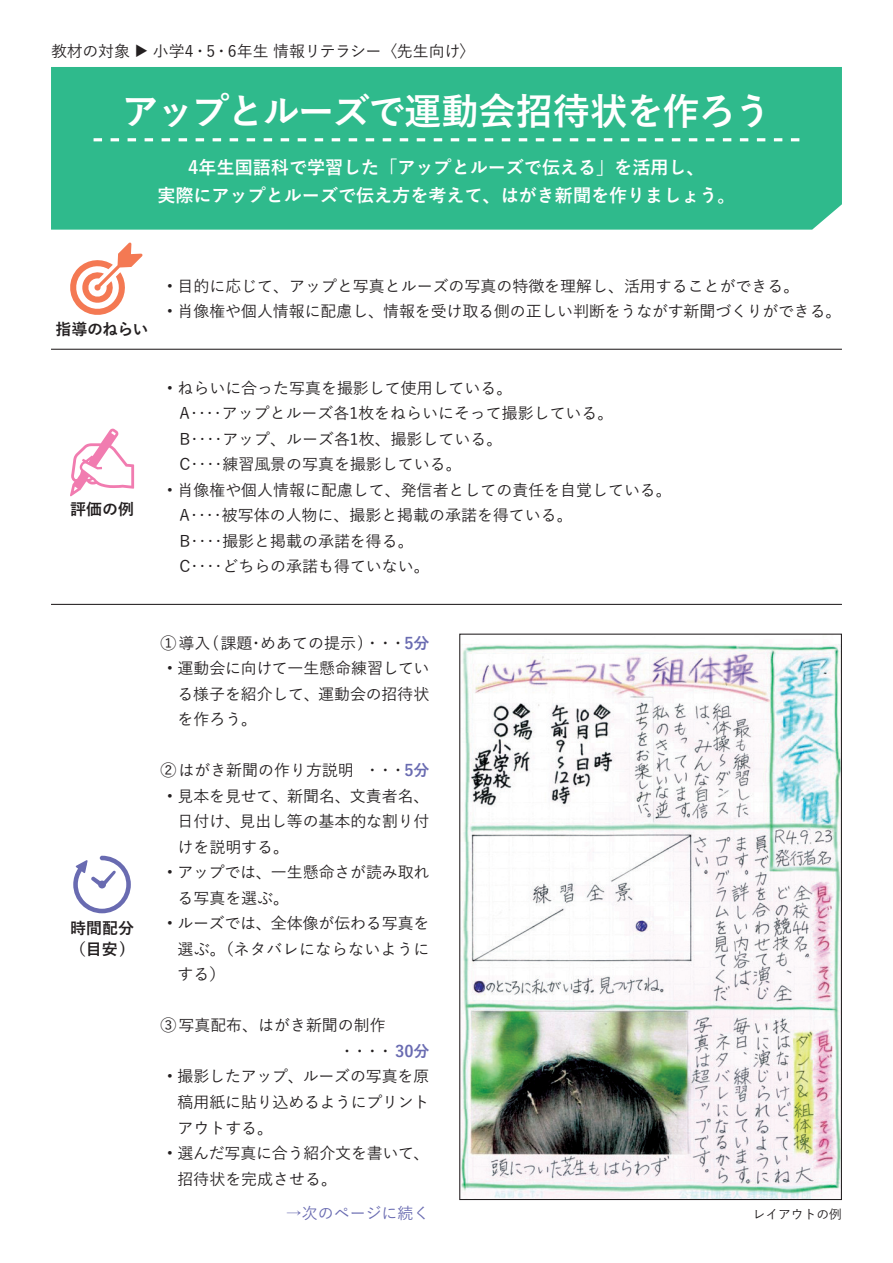
<style>
.page{position:relative;width:893px;height:1263px;background:#fff}
.page>*{position:absolute;margin:0;border:0;box-sizing:border-box;transform-origin:0 0}
.t1{font:700 37.2px "Yu Go";letter-spacing:-.025em;color:#fff}
.t2{font:700 18px/27.6px "Yu Go";color:#fff;text-align:center}
.t3{font:500 15.9px/25.5px "Yu Go";color:#231f20}
.t4{font:700 15.9px/21.3px "Yu Go";color:#231f20}
.t5{font:500 15.9px "Yu Go";color:#696bb1}
.t6{font:700 15.9px "Yu Go";color:#696bb1}
.t7{font:500 12.75px "Yu Go";color:#231f20}
.s1{font-size:13.8px}
</style>
<div class="page">
<div style="left:51px;top:67px;width:791px;height:163px;background:#2fba8c"></div>
<svg style="left:94px;top:138px;width:705px;height:3px"></svg>
<hr style="left:51px;top:349px;width:791px;height:1px;background:#231f20">
<hr style="left:51px;top:604px;width:791px;height:1px;background:#231f20">
<img style="left:461px;top:644px;width:379px;height:554px">
<svg style="left:73px;top:856px;width:58px;height:57px"></svg>
<svg style="left:70px;top:242px;width:73px;height:73px"></svg>
<svg style="left:70px;top:429px;width:64px;height:67px"></svg>
<p class="t3" style="left:51px;top:36px;width:426px">教材の対象 <span class="s1">▶</span> 小学4・5・6年生情報リテラシー〈先生向け〉</p>
<h1 class="t1" style="left:122px;top:91px;width:651px">アップとルーズで運動会招待状を作ろう</h1>
<p class="t2" style="left:157px;top:154px;width:580px">4年生国語科で学習した「アップとルーズで伝える」を活用し、<br>実際にアップとルーズで伝え方を考えて、はがき新聞を作りましょう。</p>
<p class="t4" style="left:56px;top:319px;width:94px">指導のねらい</p>
<p class="t4" style="left:70px;top:498px;width:65px">評価の例</p>
<p class="t3" style="left:167px;top:271px;width:634px">• 目的に応じて、アップと写真とルーズの写真の特徴を理解し、活用することができる。</p>
<p class="t3" style="left:167px;top:296px;width:676px">• 肖像権や個人情報に配慮し、情報を受け取る側の正しい判断をうながす新聞づくりができる。</p>
<p class="t3" style="left:180px;top:373px;width:435px;text-indent:-13px">• ねらいに合った写真を撮影して使用している。<br>A‥‥アップとルーズ各1枚をねらいにそって撮影している。<br>B‥‥アップ、ルーズ各1枚、撮影している。<br>C‥‥練習風景の写真を撮影している。</p>
<p class="t3" style="left:180px;top:475px;width:494px;text-indent:-13px">• 肖像権や個人情報に配慮して、発信者としての責任を自覚している。<br>A‥‥被写体の人物に、撮影と掲載の承諾を得ている。<br>B‥‥撮影と掲載の承諾を得る。<br>C‥‥どちらの承諾も得ていない。</p>
<p class="t4" style="left:70px;top:917px;width:66px">時間配分（目安 )</p>
<p class="t3" style="left:161px;top:628px;width:205px">①導入(課題・めあての提示)</p>
<p class="t6" style="left:404px;top:634px;width:27px">5分</p>
<p class="t3" style="left:178px;top:654px;width:253px;text-align:justify;text-indent:-11px">• 運動会に向けて一生懸命練習している様子を紹介して、運動会の招待状を作ろう。</p>
<p class="t3" style="left:161px;top:756px;width:195px">②はがき新聞の作り方説明</p>
<p class="t6" style="left:404px;top:761px;width:27px">5分</p>
<p class="t3" style="left:178px;top:781px;width:253px;text-align:justify;text-indent:-11px">• 見本を見せて、新聞名、文責者名、日付け、見出し等の基本的な割り付けを説明する。</p>
<p class="t3" style="left:178px;top:858px;width:253px;text-indent:-11px">• アップでは、一生懸命さが読み取れる写真を選ぶ。</p>
<p class="t3" style="left:178px;top:909px;width:253px;text-align:justify;text-indent:-11px">• ルーズでは、全体像が伝わる写真を選ぶ。（ネタバレにならないようにする）</p>
<p class="t3" style="left:161px;top:1011px;width:227px">③写真配布、はがき新聞の制作</p>
<p class="t6" style="left:395px;top:1042px;width:36px">30分</p>
<p class="t3" style="left:178px;top:1062px;width:253px;text-align:justify;text-indent:-11px">• 撮影したアップ、ルーズの写真を原稿用紙に貼り込めるようにプリントアウトする。</p>
<p class="t3" style="left:178px;top:1138px;width:253px;text-indent:-11px">• 選んだ写真に合う紹介文を書いて、招待状を完成させる。</p>
<p class="t5" style="left:286px;top:1198px;width:145px">→次のページに続く</p>
<p class="t7" style="left:753px;top:1202px;width:91px">レイアウトの例</p>
</div>
